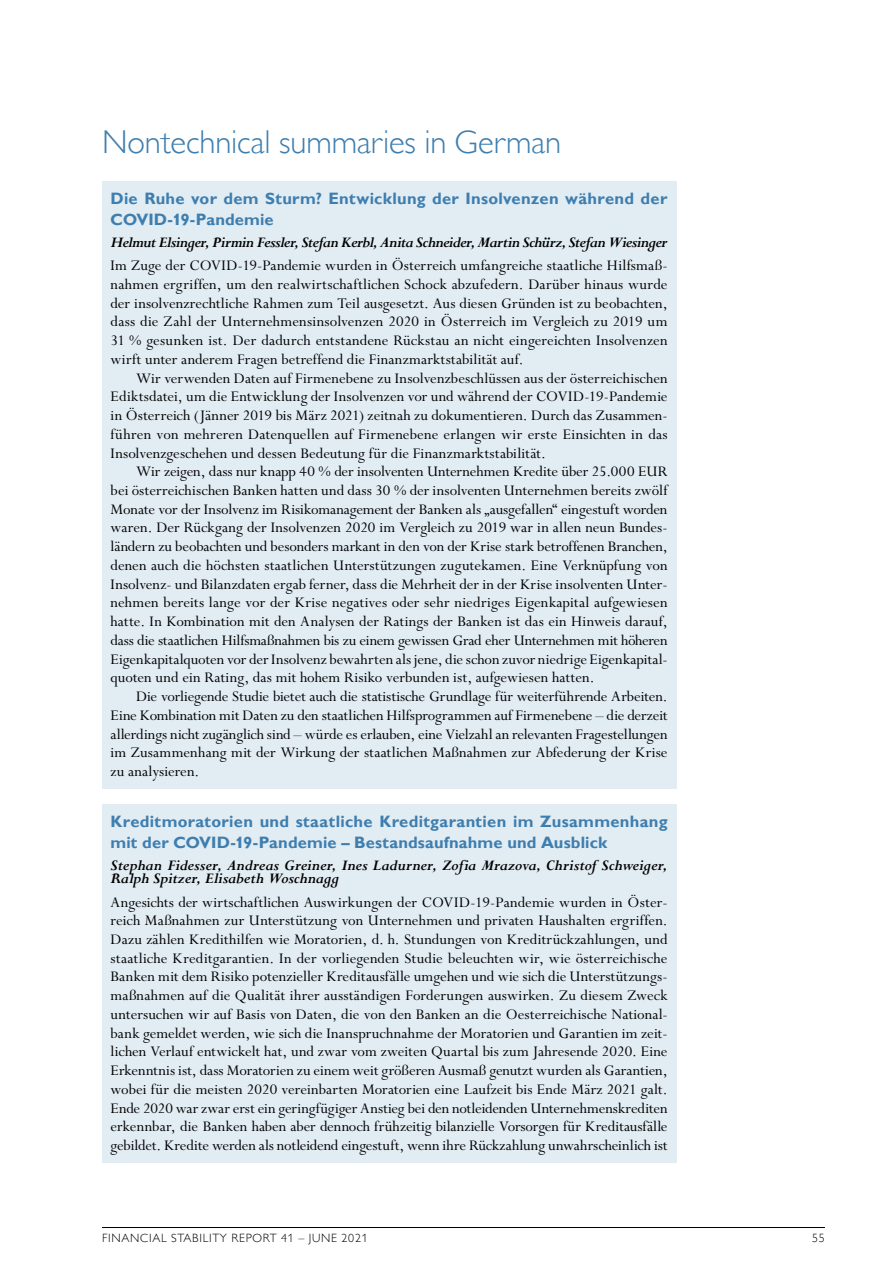
<style>
.page{position:relative;width:893px;height:1263px;background:#fff}
.page>*{position:absolute;margin:0;border:0;box-sizing:border-box;transform-origin:0 0}
.t1{font:300 33px "Gill Sans MT Pro";letter-spacing:-.005em;color:#3e7eaf}
.t2{font:16.5px/18.8px "Perpetua Std";color:#000;text-align:justify}
.t3{font:700 16.5px/21px "Gill Sans MT Pro";letter-spacing:.015em;color:#3e7eaf}
.t4{font:italic 700 16.5px/13.5px "Perpetua Std";letter-spacing:-.025em;color:#000}
.t5{font:italic 700 16.5px "Perpetua Std";letter-spacing:-.045em;color:#000}
.t6{font:300 12px "Gill Sans MT Pro";letter-spacing:.06em;color:#000}
</style>
<div class="page">
<hr style="left:102px;top:1227px;width:723px;height:1px;background:#000">
<div style="left:102px;top:181px;width:574px;height:53px;background:#e2ecf3"></div>
<div style="left:102px;top:227px;width:574px;height:30px;background:#e2ecf3"></div>
<div style="left:102px;top:250px;width:574px;height:126px;background:#e2ecf3"></div>
<div style="left:102px;top:362px;width:574px;height:108px;background:#e2ecf3"></div>
<div style="left:102px;top:456px;width:574px;height:239px;background:#e2ecf3"></div>
<div style="left:102px;top:681px;width:574px;height:108px;background:#e2ecf3"></div>
<div style="left:102px;top:804px;width:574px;height:54px;background:#e2ecf3"></div>
<div style="left:102px;top:850px;width:574px;height:44px;background:#e2ecf3"></div>
<div style="left:102px;top:886px;width:574px;height:277px;background:#e2ecf3"></div>
<h1 class="t1" style="left:102px;top:122px;width:461px">Nontechnical summaries in German</h1>
<p class="t3" style="left:111px;top:188px;width:558px">Die Ruhe vor dem Sturm? Entwicklung der Insolvenzen während der<br>COVID-19-Pandemie</p>
<p class="t5" style="left:111px;top:234px;width:559px">Helmut Elsinger, Pirmin Fessler, Stefan Kerbl, Anita Schneider, Martin Schürz, Stefan Wiesinger</p>
<p class="t2" style="left:111px;top:256px;width:559px">Im Zuge der COVID-19-Pandemie wurden in Österreich umfangreiche staatliche Hilfsmaß&shy;nahmen ergriffen, um den realwirtschaftlichen Schock abzufedern. Darüber hinaus wurde der insolvenzrechtliche Rahmen zum Teil ausgesetzt. Aus diesen Gründen ist zu beobachten, dass die Zahl der Unternehmensinsolvenzen 2020 in Österreich im Vergleich zu 2019 um 31 % gesunken ist. Der dadurch entstandene Rückstau an nicht eingereichten Insolvenzen wirft unter anderem Fragen betreffend die Finanzmarktstabilität auf.</p>
<p class="t2" style="left:111px;top:369px;width:559px;text-indent:26px">Wir verwenden Daten auf Firmenebene zu Insolvenzbeschlüssen aus der österreichischen Ediktsdatei, um die Entwicklung der Insolvenzen vor und während der COVID-19-Pandemie in Österreich (Jänner 2019 bis März 2021) zeitnah zu dokumentieren. Durch das Zusammen&shy;führen von mehreren Datenquellen auf Firmenebene erlangen wir erste Einsichten in das Insolvenzgeschehen und dessen Bedeutung für die Finanzmarktstabilität.</p>
<p class="t2" style="left:111px;top:463px;width:559px;text-align:left;text-indent:26px">Wir zeigen, dass nur knapp 40 % der insolventen Unternehmen Kredite über 25.000 EUR bei österreichischen Banken hatten und dass 30 % der insolventen Unternehmen bereits zwölf Monate vor der Insolvenz im Risikomanagement der Banken als „ausgefallen“ eingestuft worden waren. Der Rückgang der Insolvenzen 2020 im Vergleich zu 2019 war in allen neun Bundes&shy;ländern zu beobachten und besonders markant in den von der Krise stark betroffenen Branchen, denen auch die höchsten staatlichen Unterstützungen zugutekamen. Eine Verknüpfung von Insolvenz- und Bilanzdaten ergab ferner, dass die Mehrheit der in der Krise insolventen Unter&shy;nehmen bereits lange vor der Krise negatives oder sehr niedriges Eigenkapital aufgewiesen hatte. In Kombination mit den Analysen der Ratings der Banken ist das ein Hinweis darauf, dass die staatlichen Hilfsmaßnahmen bis zu einem gewissen Grad eher Unternehmen mit höheren Eigenkapitalquoten vor der Insolvenz bewahrten als jene, die schon zuvor niedrige Eigenkapital&shy;quoten und ein Rating, das mit hohem Risiko verbunden ist, aufgewiesen hatten.</p>
<p class="t2" style="left:111px;top:688px;width:559px;text-indent:26px">Die vorliegende Studie bietet auch die statistische Grundlage für weiterführende Arbeiten.<br>Eine Kombination mit Daten zu den staatlichen Hilfsprogrammen auf Firmenebene – die derzeit allerdings nicht zugänglich sind – würde es erlauben, eine Vielzahl an relevanten Fragestellungen im Zusammenhang mit der Wirkung der staatlichen Maßnahmen zur Abfederung der Krise zu analysieren.</p>
<p class="t3" style="left:111px;top:810px;width:559px">Kreditmoratorien und staatliche Kreditgarantien im Zusammenhang mit der COVID-19-Pandemie – Bestandsaufnahme und Ausblick</p>
<p class="t4" style="left:111px;top:859px;width:559px">Stephan Fidesser, Andreas Greiner, Ines Ladurner, Zofia Mrazova, Christof Schweiger,<br>Ralph Spitzer, Elisabeth Woschnagg</p>
<p class="t2" style="left:111px;top:893px;width:559px">Angesichts der wirtschaftlichen Auswirkungen der COVID-19-Pandemie wurden in Öster&shy;reich Maßnahmen zur Unterstützung von Unternehmen und privaten Haushalten ergriffen.<br>Dazu zählen Kredithilfen wie Moratorien, d. h. Stundungen von Kreditrückzahlungen, und staatliche Kreditgarantien. In der vorliegenden Studie beleuchten wir, wie österreichische Banken mit dem Risiko potenzieller Kreditausfälle umgehen und wie sich die Unterstützungs&shy;maßnahmen auf die Qualität ihrer ausständigen Forderungen auswirken. Zu diesem Zweck untersuchen wir auf Basis von Daten, die von den Banken an die Oesterreichische National&shy;bank gemeldet werden, wie sich die Inanspruchnahme der Moratorien und Garantien im zeit&shy;lichen Verlauf entwickelt hat, und zwar vom zweiten Quartal bis zum Jahresende 2020. Eine Erkenntnis ist, dass Moratorien zu einem weit größeren Ausmaß genutzt wurden als Garantien, wobei für die meisten 2020 vereinbarten Moratorien eine Laufzeit bis Ende März 2021 galt.<br>Ende 2020 war zwar erst ein geringfügiger Anstieg bei den notleidenden Unternehmenskrediten erkennbar, die Banken haben aber dennoch frühzeitig bilanzielle Vorsorgen für Kreditausfälle gebildet. Kredite werden als notleidend eingestuft, wenn ihre Rückzahlung unwahrscheinlich ist</p>
<p class="t6" style="left:102px;top:1231px;width:267px">FINANCIAL STABILITY REPORT 41 – JUNE 2021</p>
<p class="t6" style="left:812px;top:1231px;width:14px">55</p>
</div>
